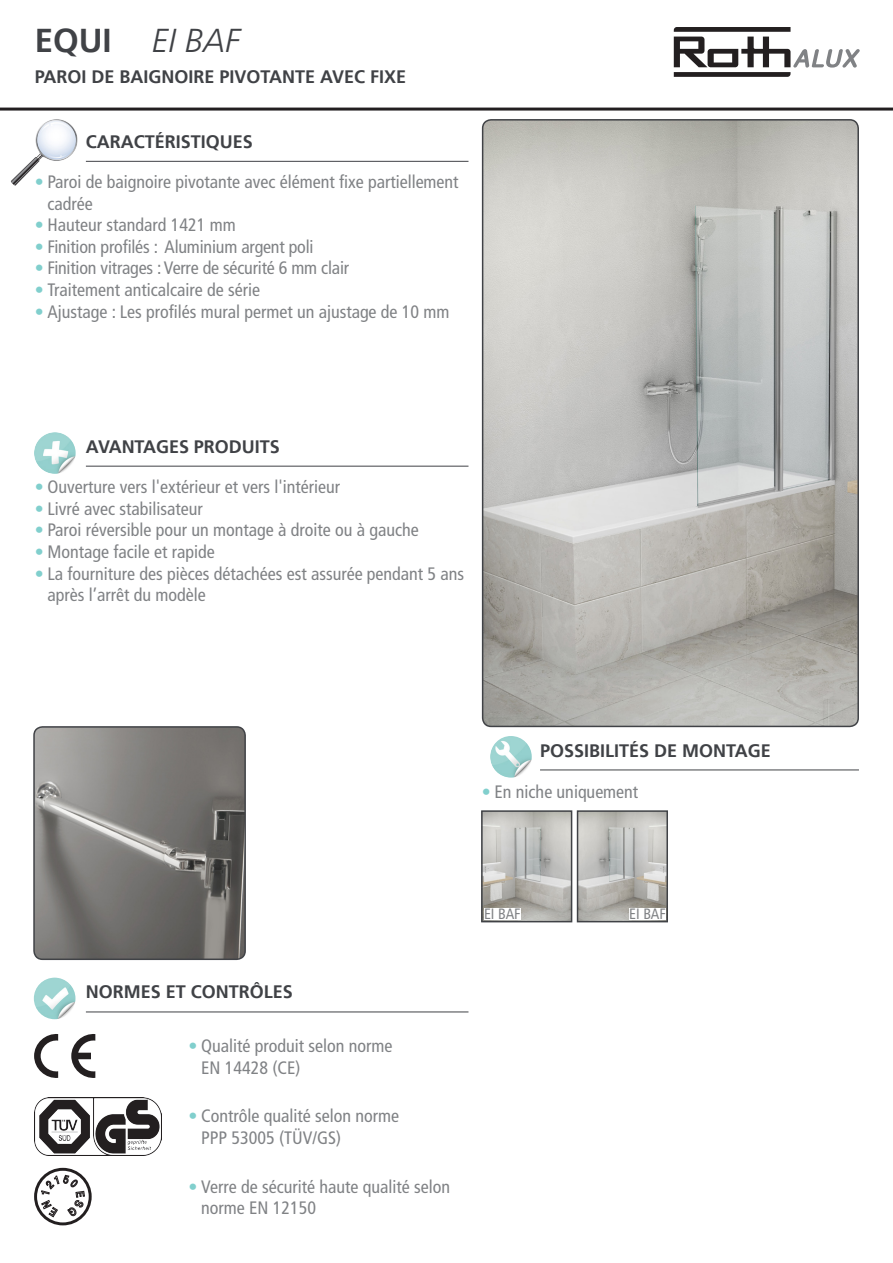
<style>
.page{position:relative;width:893px;height:1263px;background:#fff}
.page>*{position:absolute;margin:0;border:0;box-sizing:border-box;transform-origin:0 0}
.t1{font:italic 300 33px "Frutiger";color:#404246}
.t2{font:condensed 18px/21.6px "Frutiger LT";color:#808285}
.t3{font:700 18px "Frutiger";color:#404246}
.t4{font:condensed 15px "Frutiger LT";color:#808285}
.s1{font-weight:700;font-style:normal}
.s2{color:#81cfcd}
</style>
<div class="page">
<hr style="left:86px;top:466px;width:382px;height:1px;background:#404246">
<hr style="left:86px;top:161px;width:382px;height:1px;background:#404246">
<img style="left:10px;top:119px;width:68px;height:67px">
<img style="left:34px;top:432px;width:42px;height:42px;border-radius:21px">
<hr style="left:86px;top:1011px;width:382px;height:1px;background:#404246">
<img style="left:34px;top:977px;width:41px;height:42px;border-radius:21px">
<div style="left:34px;top:1168px;width:58px;height:57px;border:3px solid #231f20;border-radius:50%"></div>
<svg style="left:41px;top:1175px;width:44px;height:42px"></svg>
<img style="left:34px;top:1097px;width:128px;height:58px">
<svg style="left:34px;top:1034px;width:24px;height:44px"></svg>
<svg style="left:71px;top:1034px;width:24px;height:44px"></svg>
<hr style="left:540px;top:769px;width:319px;height:1px;background:#404246">
<img style="left:490px;top:736px;width:42px;height:42px;border-radius:21px">
<svg style="left:0;top:27px;width:893px;height:84px"></svg>
<img style="left:580px;top:813px;width:85px;height:106px">
<div style="left:577px;top:810px;width:91px;height:112px;border:2px solid #404246"></div>
<div style="left:629px;top:908px;width:37px;height:11px;background:#fff"></div>
<img style="left:484px;top:813px;width:85px;height:106px">
<div style="left:481px;top:810px;width:91px;height:112px;border:2px solid #404246"></div>
<div style="left:484px;top:908px;width:37px;height:11px;background:#fff"></div>
<img style="left:36px;top:727px;width:209px;height:232px">
<div style="left:33px;top:726px;width:213px;height:234px;border:2px solid #404246;border-radius:9px"></div>
<img style="left:483px;top:120px;width:375px;height:606px">
<div style="left:482px;top:119px;width:377px;height:608px;border:2px solid #404246;border-radius:9px"></div>
<p class="t1" style="left:35px;top:22px;width:207px"><span class="s1">EQUI</span> EI BAF</p>
<p class="t3" style="left:35px;top:66px;width:373px">PAROI DE BAIGNOIRE PIVOTANTE AVEC FIXE</p>
<p class="t3" style="left:86px;top:131px;width:169px">CARACTÉRISTIQUES</p>
<p class="t2" style="left:48px;top:171px;width:413px;text-indent:-13px"><span class="s2">•</span> Paroi de baignoire pivotante avec élément fixe partiellement cadrée</p>
<p class="t2" style="left:35px;top:214px;width:202px"><span class="s2">•</span> Hauteur standard 1421 mm</p>
<p class="t2" style="left:35px;top:236px;width:280px"><span class="s2">•</span> Finition profilés : Aluminium argent poli</p>
<p class="t2" style="left:35px;top:257px;width:316px"><span class="s2">•</span> Finition vitrages : Verre de sécurité 6 mm clair</p>
<p class="t2" style="left:35px;top:279px;width:227px"><span class="s2">•</span> Traitement anticalcaire de série</p>
<p class="t2" style="left:35px;top:301px;width:416px"><span class="s2">•</span> Ajustage : Les profilés mural permet un ajustage de 10 mm</p>
<p class="t3" style="left:86px;top:436px;width:195px">AVANTAGES PRODUITS</p>
<p class="t2" style="left:35px;top:476px;width:307px"><span class="s2">•</span> Ouverture vers l'extérieur et vers l'intérieur</p>
<p class="t2" style="left:35px;top:498px;width:169px"><span class="s2">•</span> Livré avec stabilisateur</p>
<p class="t2" style="left:35px;top:519px;width:385px"><span class="s2">•</span> Paroi réversible pour un montage à droite ou à gauche</p>
<p class="t2" style="left:35px;top:541px;width:181px"><span class="s2">•</span> Montage facile et rapide</p>
<p class="t2" style="left:48px;top:563px;width:418px;text-indent:-13px"><span class="s2">•</span> La fourniture des pièces détachées est assurée pendant 5 ans après l’arrêt du modèle</p>
<p class="t3" style="left:540px;top:740px;width:232px">POSSIBILITÉS DE MONTAGE</p>
<p class="t2" style="left:482px;top:781px;width:158px"><span class="s2">•</span> En niche uniquement</p>
<p class="t3" style="left:86px;top:981px;width:209px">NORMES ET CONTRÔLES</p>
<p class="t2" style="left:201px;top:1035px;width:193px;text-indent:-13px"><span class="s2">•</span> Qualité produit selon norme<br>EN 14428 (CE)</p>
<p class="t2" style="left:201px;top:1105px;width:199px;text-indent:-13px"><span class="s2">•</span> Contrôle qualité selon norme<br>PPP 53005 (TÜV/GS)</p>
<p class="t2" style="left:201px;top:1176px;width:250px;text-indent:-13px"><span class="s2">•</span> Verre de sécurité haute qualité selon norme EN 12150</p>
<p class="t4" style="left:484px;top:905px;width:38px">EI BAF</p>
<p class="t4" style="left:629px;top:905px;width:38px">EI BAF</p>
</div>
